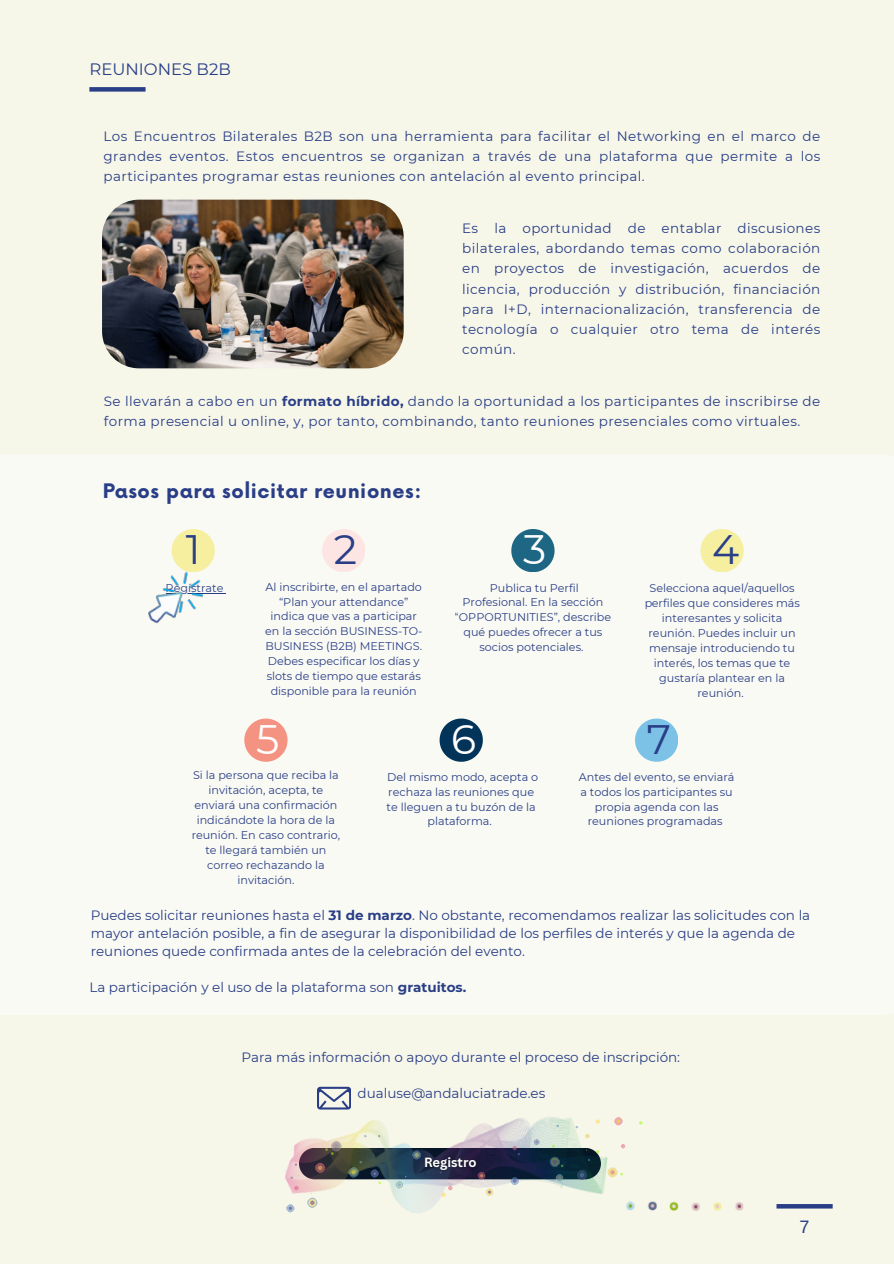
<style>
.page{position:relative;width:894px;height:1264px;background:#fff}
.page>*{position:absolute;margin:0;border:0;box-sizing:border-box;transform-origin:0 0}
.t1{font:41.1px "Montserrat";color:#293e86}
.t2{font:41.1px "Montserrat";color:#fff}
.t3{font:700 19.5px "Now";letter-spacing:.03em;color:#293e86}
.t4{font:18px "Arimo";color:#293e86}
.t5{font:16.5px "Montserrat";color:#293e86}
.t6{font:13.5px/20.2px "Montserrat";color:#293e86;text-align:justify}
.t7{font:13.5px/20.2px "Montserrat";letter-spacing:.03em;color:#293e86}
.t8{font:700 13.05px "Canva Sans";color:#fff}
.t9{font:11.1px/14.9px "Montserrat";color:#293e86;text-align:center}
.s1{font-weight:700}
</style>
<div class="page">
<div style="left:0;top:0;width:893px;height:1263px;background:#f6f6e9"></div>
<div style="left:89px;top:87px;width:56px;height:5px;background:#293e86"></div>
<div style="left:776px;top:1203px;width:56px;height:5px;background:#293e86"></div>
<img style="left:626px;top:1201px;width:118px;height:10px">
<img style="left:102px;top:200px;width:301px;height:168px;border-radius:37px">
<div style="left:0;top:454px;width:893px;height:561px;background:#fafaf4"></div>
<svg style="left:244px;top:718px;width:43px;height:43px"></svg>
<svg style="left:439px;top:718px;width:43px;height:43px"></svg>
<svg style="left:635px;top:718px;width:42px;height:43px"></svg>
<svg style="left:322px;top:529px;width:43px;height:43px"></svg>
<svg style="left:171px;top:529px;width:43px;height:38px"></svg>
<hr style="left:165px;top:593px;width:58px;height:1px;background:#293e86">
<svg style="left:511px;top:529px;width:43px;height:43px"></svg>
<svg style="left:700px;top:529px;width:43px;height:43px"></svg>
<img style="left:148px;top:562px;width:59px;height:61px">
<svg style="left:317px;top:1086px;width:33px;height:4px"></svg>
<svg style="left:614px;top:1117px;width:9px;height:8px"></svg>
<svg style="left:620px;top:1144px;width:5px;height:4px"></svg>
<svg style="left:611px;top:1167px;width:12px;height:11px"></svg>
<img style="left:285px;top:1090px;width:326px;height:124px">
<img style="left:417px;top:1149px;width:66px;height:29px">
<p class="t5" style="left:89px;top:59px;width:143px">REUNIONES B2B</p>
<p class="t6" style="left:103px;top:126px;width:718px">Los Encuentros Bilaterales B2B son una herramienta para facilitar el Networking en el marco de grandes eventos. Estos encuentros se organizan a través de una plataforma que permite a los participantes programar estas reuniones con antelación al evento principal.</p>
<p class="t6" style="left:462px;top:218px;width:359px">Es la oportunidad de entablar discusiones bilaterales, abordando temas como colaboración en proyectos de investigación, acuerdos de licencia, producción y distribución, financiación para I+D, internacionalización, transferencia de tecnología o cualquier otro tema de interés común.</p>
<p class="t7" style="left:104px;top:391px;width:717px">Se llevarán a cabo en un <span class="s1">formato híbrido,</span> dando la oportunidad a los participantes de inscribirse de forma presencial u online, y, por tanto, combinando, tanto reuniones presenciales como virtuales.</p>
<h2 class="t3" style="left:102px;top:480px;width:321px">Pasos para solicitar reuniones:</h2>
<h1 class="t1" style="left:186px;top:524px;width:16px">1</h1>
<p class="t9" style="left:165px;top:581px;width:59px">Regístrate</p>
<h1 class="t1" style="left:334px;top:524px;width:25px">2</h1>
<p class="t9" style="left:265px;top:579px;width:159px">Al inscribirte, en el apartado “Plan your attendance” indica que vas a participar en la sección BUSINESS-TO-<br>BUSINESS (B2B) MEETINGS.<br>Debes especificar los días y slots de tiempo que estarás disponible para la reunión</p>
<h1 class="t2" style="left:523px;top:524px;width:25px">3</h1>
<p class="t9" style="left:454px;top:580px;width:158px">Publica tu Perfil<br>Profesional. En la sección “OPPORTUNITIES”, describe qué puedes ofrecer a tus socios potenciales.</p>
<h1 class="t1" style="left:712px;top:524px;width:29px">4</h1>
<p class="t9" style="left:644px;top:581px;width:157px">Selecciona aquel/aquellos perfiles que consideres más interesantes y solicita reunión. Puedes incluir un mensaje introduciendo tu interés, los temas que te gustaría plantear en la reunión.</p>
<h1 class="t2" style="left:256px;top:714px;width:25px">5</h1>
<p class="t9" style="left:191px;top:768px;width:150px">Si la persona que reciba la invitación, acepta, te enviará una confirmación indicándote la hora de la reunión. En caso contrario, te llegará también un correo rechazando la invitación.</p>
<h1 class="t2" style="left:451px;top:714px;width:27px">6</h1>
<p class="t9" style="left:386px;top:769px;width:153px">Del mismo modo, acepta o rechaza las reuniones que te lleguen a tu buzón de la plataforma.</p>
<h1 class="t1" style="left:646px;top:714px;width:26px">7</h1>
<p class="t9" style="left:578px;top:769px;width:157px">Antes del evento, se enviará a todos los participantes su propia agenda con las reuniones programadas</p>
<p class="t6" style="left:91px;top:906px;width:720px;line-height:18px;text-align:left">Puedes solicitar reuniones hasta el <span class="s1">31 de marzo</span>. No obstante, recomendamos realizar las solicitudes con la mayor antelación posible, a fin de asegurar la disponibilidad de los perfiles de interés y que la agenda de reuniones quede confirmada antes de la celebración del evento.</p>
<p class="t6" style="left:89px;top:976px;width:378px">La participación y el uso de la plataforma son <span class="s1">gratuitos.</span></p>
<p class="t6" style="left:241px;top:1047px;width:440px">Para más información o apoyo durante el proceso de inscripción:</p>
<p class="t6" style="left:357px;top:1082px;width:189px">dualuse@andaluciatrade.es</p>
<p class="t8" style="left:424px;top:1153px;width:54px">Registro</p>
<h3 class="t4" style="left:799px;top:1216px;width:12px">7</h3>
</div>
